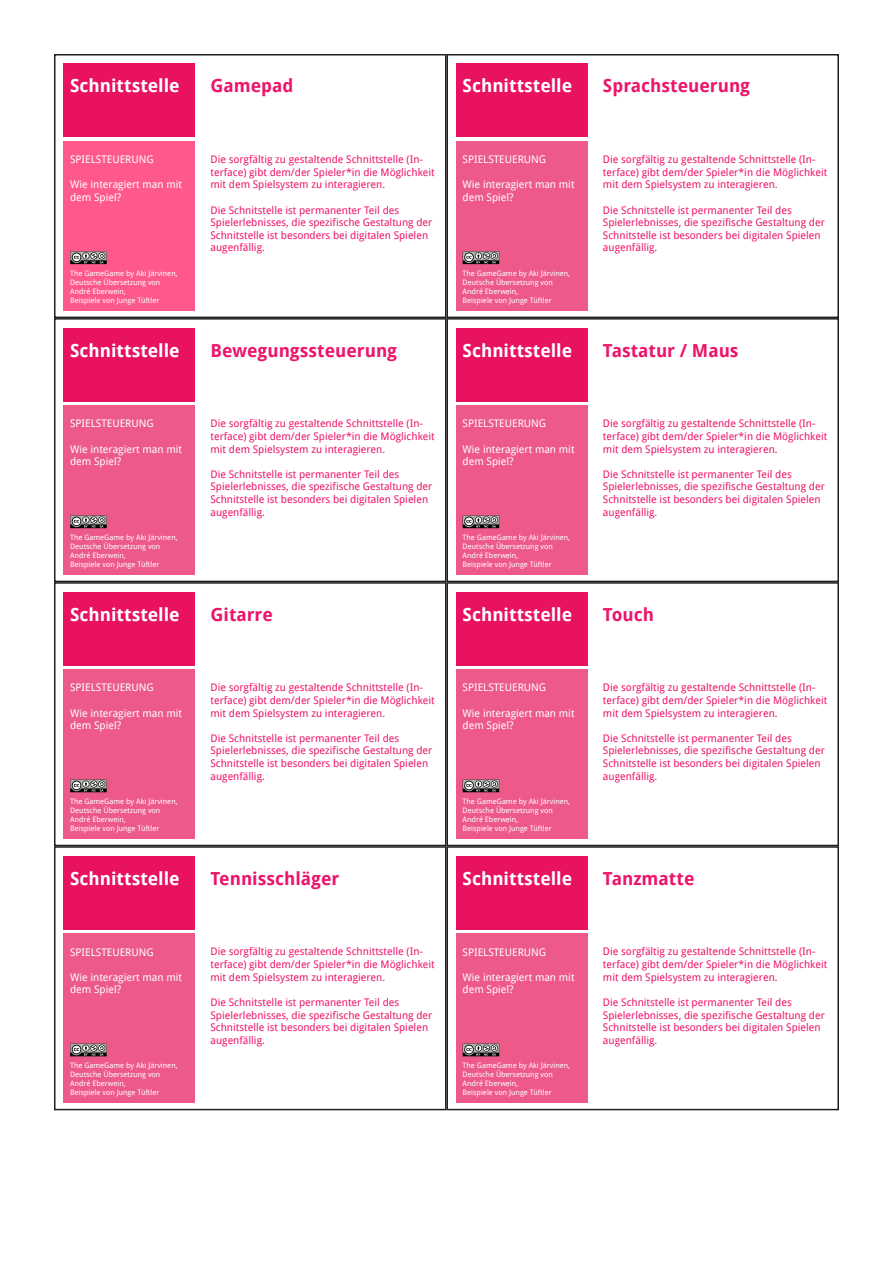
<style>
.page{position:relative;width:893px;height:1263px;background:#fff}
.page>*{position:absolute;margin:0;border:0;box-sizing:border-box;transform-origin:0 0}
.t1{font:700 18px "Droid Sans";color:#fff}
.t2{font:700 18px "Droid Sans";color:#ed156b}
.t3{font:10.5px/12.6px "Droid Sans";color:#ed156b}
.t4{font:10.5px/12.6px "Droid Sans";color:#fff}
.t5{font:7.5px/9px "Droid Sans";color:#fff}
</style>
<div class="page">
<div style="left:63px;top:63px;width:132px;height:74px;background:#e81261"></div>
<div style="left:63px;top:592px;width:132px;height:74px;background:#e81261"></div>
<div style="left:456px;top:63px;width:131px;height:74px;background:#e81261"></div>
<div style="left:456px;top:592px;width:131px;height:74px;background:#e81261"></div>
<div style="left:456px;top:328px;width:131px;height:73px;background:#e81261"></div>
<div style="left:456px;top:856px;width:131px;height:74px;background:#e81261"></div>
<div style="left:63px;top:328px;width:132px;height:73px;background:#e81261"></div>
<div style="left:63px;top:856px;width:132px;height:74px;background:#e81261"></div>
<div style="left:63px;top:141px;width:132px;height:169px;background:#ff588c"></div>
<div style="left:63px;top:669px;width:132px;height:169px;background:#ed5989"></div>
<div style="left:456px;top:141px;width:131px;height:169px;background:#ed5989"></div>
<div style="left:456px;top:669px;width:131px;height:169px;background:#ed5989"></div>
<div style="left:456px;top:405px;width:131px;height:169px;background:#ed5989"></div>
<div style="left:456px;top:933px;width:131px;height:170px;background:#ed5989"></div>
<div style="left:63px;top:405px;width:132px;height:169px;background:#ed5989"></div>
<div style="left:63px;top:933px;width:132px;height:170px;background:#ed5989"></div>
<div style="left:54px;top:54px;width:392px;height:264px;border:2px solid #231f20"></div>
<div style="left:54px;top:582px;width:392px;height:264px;border:2px solid #231f20"></div>
<div style="left:446px;top:54px;width:393px;height:264px;border:2px solid #231f20"></div>
<div style="left:446px;top:582px;width:393px;height:264px;border:2px solid #231f20"></div>
<div style="left:446px;top:318px;width:393px;height:264px;border:2px solid #231f20"></div>
<div style="left:446px;top:846px;width:393px;height:264px;border:2px solid #231f20"></div>
<div style="left:54px;top:318px;width:392px;height:264px;border:2px solid #231f20"></div>
<div style="left:54px;top:846px;width:392px;height:264px;border:2px solid #231f20"></div>
<svg style="left:70px;top:251px;width:37px;height:14px"></svg>
<svg style="left:70px;top:779px;width:37px;height:14px"></svg>
<svg style="left:463px;top:251px;width:37px;height:14px"></svg>
<svg style="left:463px;top:779px;width:37px;height:14px"></svg>
<svg style="left:463px;top:515px;width:37px;height:14px"></svg>
<svg style="left:463px;top:1043px;width:37px;height:14px"></svg>
<svg style="left:70px;top:515px;width:37px;height:14px"></svg>
<svg style="left:70px;top:1043px;width:37px;height:14px"></svg>
<h1 class="t1" style="left:70px;top:76px;width:111px">Schnittstelle</h1>
<h1 class="t2" style="left:210px;top:76px;width:84px">Gamepad</h1>
<h1 class="t1" style="left:463px;top:76px;width:111px">Schnittstelle</h1>
<h1 class="t2" style="left:603px;top:76px;width:149px">Sprachsteuerung</h1>
<p class="t4" style="left:70px;top:153px;width:85px">SPIELSTEUERUNG</p>
<p class="t4" style="left:70px;top:179px;width:113px">Wie interagiert man mit dem Spiel?</p>
<p class="t3" style="left:210px;top:153px;width:226px">Die sorgfältig zu gestaltende Schnittstelle (In&shy;terface) gibt dem/der Spieler*in die Möglichkeit mit dem Spielsystem zu interagieren.</p>
<p class="t3" style="left:210px;top:204px;width:223px">Die Schnitstelle ist permanenter Teil des Spielerlebnisses, die spezifische Gestaltung der Schnitstelle ist besonders bei digitalen Spielen augenfällig.</p>
<p class="t4" style="left:463px;top:153px;width:85px">SPIELSTEUERUNG</p>
<p class="t4" style="left:463px;top:179px;width:113px">Wie interagiert man mit dem Spiel?</p>
<p class="t3" style="left:603px;top:153px;width:226px">Die sorgfältig zu gestaltende Schnittstelle (In&shy;terface) gibt dem/der Spieler*in die Möglichkeit mit dem Spielsystem zu interagieren.</p>
<p class="t3" style="left:603px;top:204px;width:223px">Die Schnitstelle ist permanenter Teil des Spielerlebnisses, die spezifische Gestaltung der Schnitstelle ist besonders bei digitalen Spielen augenfällig.</p>
<p class="t5" style="left:70px;top:269px;width:109px">The GameGame by Aki Järvinen,<br>Deutsche Übersetzung von<br>André Eberwein,<br>Beispiele von Junge Tüftler</p>
<p class="t5" style="left:463px;top:269px;width:109px">The GameGame by Aki Järvinen,<br>Deutsche Übersetzung von<br>André Eberwein,<br>Beispiele von Junge Tüftler</p>
<h1 class="t1" style="left:70px;top:340px;width:111px">Schnittstelle</h1>
<h1 class="t2" style="left:210px;top:340px;width:188px">Bewegungssteuerung</h1>
<h1 class="t1" style="left:463px;top:340px;width:111px">Schnittstelle</h1>
<h1 class="t2" style="left:603px;top:340px;width:137px">Tastatur / Maus</h1>
<p class="t4" style="left:70px;top:417px;width:85px">SPIELSTEUERUNG</p>
<p class="t4" style="left:70px;top:443px;width:113px">Wie interagiert man mit dem Spiel?</p>
<p class="t3" style="left:210px;top:417px;width:226px">Die sorgfältig zu gestaltende Schnittstelle (In&shy;terface) gibt dem/der Spieler*in die Möglichkeit mit dem Spielsystem zu interagieren.</p>
<p class="t3" style="left:210px;top:468px;width:223px">Die Schnitstelle ist permanenter Teil des Spielerlebnisses, die spezifische Gestaltung der Schnitstelle ist besonders bei digitalen Spielen augenfällig.</p>
<p class="t4" style="left:463px;top:417px;width:85px">SPIELSTEUERUNG</p>
<p class="t4" style="left:463px;top:443px;width:113px">Wie interagiert man mit dem Spiel?</p>
<p class="t3" style="left:603px;top:417px;width:226px">Die sorgfältig zu gestaltende Schnittstelle (In&shy;terface) gibt dem/der Spieler*in die Möglichkeit mit dem Spielsystem zu interagieren.</p>
<p class="t3" style="left:603px;top:468px;width:223px">Die Schnitstelle ist permanenter Teil des Spielerlebnisses, die spezifische Gestaltung der Schnitstelle ist besonders bei digitalen Spielen augenfällig.</p>
<p class="t5" style="left:70px;top:533px;width:109px">The GameGame by Aki Järvinen,<br>Deutsche Übersetzung von<br>André Eberwein,<br>Beispiele von Junge Tüftler</p>
<p class="t5" style="left:463px;top:533px;width:109px">The GameGame by Aki Järvinen,<br>Deutsche Übersetzung von<br>André Eberwein,<br>Beispiele von Junge Tüftler</p>
<h1 class="t1" style="left:70px;top:604px;width:111px">Schnittstelle</h1>
<h1 class="t2" style="left:210px;top:604px;width:64px">Gitarre</h1>
<h1 class="t1" style="left:463px;top:604px;width:111px">Schnittstelle</h1>
<h1 class="t2" style="left:603px;top:604px;width:53px">Touch</h1>
<p class="t4" style="left:70px;top:681px;width:85px">SPIELSTEUERUNG</p>
<p class="t4" style="left:70px;top:707px;width:113px">Wie interagiert man mit dem Spiel?</p>
<p class="t3" style="left:210px;top:681px;width:226px">Die sorgfältig zu gestaltende Schnittstelle (In&shy;terface) gibt dem/der Spieler*in die Möglichkeit mit dem Spielsystem zu interagieren.</p>
<p class="t3" style="left:210px;top:732px;width:223px">Die Schnitstelle ist permanenter Teil des Spielerlebnisses, die spezifische Gestaltung der Schnitstelle ist besonders bei digitalen Spielen augenfällig.</p>
<p class="t4" style="left:463px;top:681px;width:85px">SPIELSTEUERUNG</p>
<p class="t4" style="left:463px;top:707px;width:113px">Wie interagiert man mit dem Spiel?</p>
<p class="t3" style="left:603px;top:681px;width:226px">Die sorgfältig zu gestaltende Schnittstelle (In&shy;terface) gibt dem/der Spieler*in die Möglichkeit mit dem Spielsystem zu interagieren.</p>
<p class="t3" style="left:603px;top:732px;width:223px">Die Schnitstelle ist permanenter Teil des Spielerlebnisses, die spezifische Gestaltung der Schnitstelle ist besonders bei digitalen Spielen augenfällig.</p>
<p class="t5" style="left:70px;top:797px;width:109px">The GameGame by Aki Järvinen,<br>Deutsche Übersetzung von<br>André Eberwein,<br>Beispiele von Junge Tüftler</p>
<p class="t5" style="left:463px;top:797px;width:109px">The GameGame by Aki Järvinen,<br>Deutsche Übersetzung von<br>André Eberwein,<br>Beispiele von Junge Tüftler</p>
<h1 class="t1" style="left:70px;top:868px;width:111px">Schnittstelle</h1>
<h1 class="t2" style="left:210px;top:868px;width:130px">Tennisschläger</h1>
<h1 class="t1" style="left:463px;top:868px;width:111px">Schnittstelle</h1>
<h1 class="t2" style="left:603px;top:868px;width:93px">Tanzmatte</h1>
<p class="t4" style="left:70px;top:945px;width:85px">SPIELSTEUERUNG</p>
<p class="t4" style="left:70px;top:971px;width:113px">Wie interagiert man mit dem Spiel?</p>
<p class="t3" style="left:210px;top:945px;width:226px">Die sorgfältig zu gestaltende Schnittstelle (In&shy;terface) gibt dem/der Spieler*in die Möglichkeit mit dem Spielsystem zu interagieren.</p>
<p class="t3" style="left:210px;top:996px;width:223px">Die Schnitstelle ist permanenter Teil des Spielerlebnisses, die spezifische Gestaltung der Schnitstelle ist besonders bei digitalen Spielen augenfällig.</p>
<p class="t4" style="left:463px;top:945px;width:85px">SPIELSTEUERUNG</p>
<p class="t4" style="left:463px;top:971px;width:113px">Wie interagiert man mit dem Spiel?</p>
<p class="t3" style="left:603px;top:945px;width:226px">Die sorgfältig zu gestaltende Schnittstelle (In&shy;terface) gibt dem/der Spieler*in die Möglichkeit mit dem Spielsystem zu interagieren.</p>
<p class="t3" style="left:603px;top:996px;width:223px">Die Schnitstelle ist permanenter Teil des Spielerlebnisses, die spezifische Gestaltung der Schnitstelle ist besonders bei digitalen Spielen augenfällig.</p>
<p class="t5" style="left:70px;top:1061px;width:109px">The GameGame by Aki Järvinen,<br>Deutsche Übersetzung von<br>André Eberwein,<br>Beispiele von Junge Tüftler</p>
<p class="t5" style="left:463px;top:1061px;width:109px">The GameGame by Aki Järvinen,<br>Deutsche Übersetzung von<br>André Eberwein,<br>Beispiele von Junge Tüftler</p>
</div>
